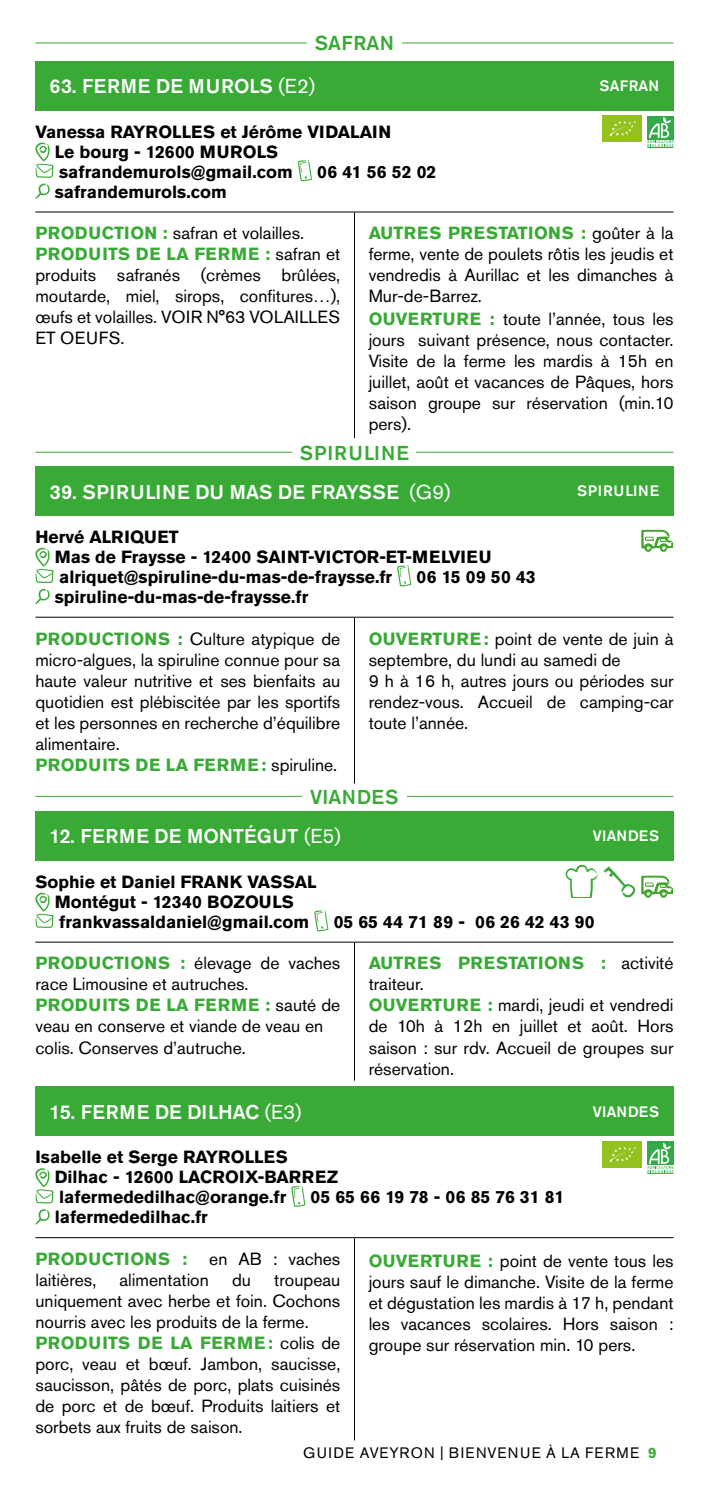
<style>
.page{position:relative;width:709px;height:1489px;background:#fff}
.page>*{position:absolute;margin:0;border:0;box-sizing:border-box;transform-origin:0 0}
.t1{font:500 20px "Akzidenz Grotesk Std";letter-spacing:.055em;color:#3aaa37}
.t2{font:500 20px "Akzidenz Grotesk Std";letter-spacing:.015em;color:#3aaa37}
.t3{font:500 20px "Akzidenz Grotesk Std";letter-spacing:.035em;color:#3aaa37}
.t4{font:500 19.75px "Akzidenz Grotesk Std";letter-spacing:.01em;color:#fff}
.t5{font:17.5px/21px "Akzidenz Grotesk Std";color:#000}
.t6{font:700 17.5px/20px "Akzidenz Grotesk Std";color:#000}
.t7{font:700 17.5px "Akzidenz Grotesk Std";letter-spacing:.025em;color:#3aaa37}
.t8{font:15px "Akzidenz Grotesk Std";letter-spacing:.095em;color:#000}
.t9{font:500 15px "Akzidenz Grotesk Std";letter-spacing:.015em;color:#fff}
.t10{font:500 15px "Akzidenz Grotesk Std";letter-spacing:.055em;color:#fff}
.s1{font-weight:400;font-size:20px}
.s2{font-weight:700;color:#3aaa37}
</style>
<div class="page">
<div style="left:35px;top:466px;width:638px;height:49px;background:#3aaa37"></div>
<hr style="left:35px;top:616px;width:319px;height:1px;background:#000">
<hr style="left:354px;top:616px;width:319px;height:1px;background:#000">
<hr style="left:354px;top:617px;width:1px;height:166px;background:#000">
<svg style="left:397px;top:565px;width:14px;height:21px"></svg>
<svg style="left:35px;top:547px;width:19px;height:57px"></svg>
<svg style="left:641px;top:529px;width:32px;height:23px"></svg>
<hr style="left:35px;top:796px;width:638px;height:1px;background:#3aaa37">
<div style="left:302px;top:788px;width:104px;height:15px;background:#fff"></div>
<div style="left:35px;top:811px;width:638px;height:49px;background:#3aaa37"></div>
<hr style="left:35px;top:941px;width:319px;height:1px;background:#000">
<hr style="left:354px;top:941px;width:319px;height:1px;background:#000">
<hr style="left:354px;top:942px;width:1px;height:138px;background:#000">
<svg style="left:35px;top:892px;width:19px;height:35px"></svg>
<svg style="left:314px;top:909px;width:14px;height:22px"></svg>
<svg style="left:641px;top:875px;width:32px;height:22px"></svg>
<svg style="left:603px;top:866px;width:32px;height:31px"></svg>
<svg style="left:565px;top:865px;width:32px;height:32px"></svg>
<hr style="left:35px;top:452px;width:638px;height:1px;background:#3aaa37">
<div style="left:293px;top:444px;width:123px;height:20px;background:#fff"></div>
<hr style="left:35px;top:43px;width:638px;height:1px;background:#3aaa37">
<div style="left:307px;top:35px;width:95px;height:15px;background:#fff"></div>
<div style="left:35px;top:61px;width:638px;height:49px;background:#3aaa37"></div>
<hr style="left:35px;top:211px;width:319px;height:1px;background:#000">
<hr style="left:354px;top:211px;width:319px;height:1px;background:#000">
<hr style="left:354px;top:212px;width:1px;height:226px;background:#000">
<svg style="left:298px;top:160px;width:14px;height:21px"></svg>
<svg style="left:35px;top:142px;width:19px;height:57px"></svg>
<div style="left:602px;top:116px;width:40px;height:26px;background:#95c11f"></div>
<svg style="left:609px;top:121px;width:27px;height:16px"></svg>
<div style="left:647px;top:116px;width:26px;height:23px;background:#31aa47"></div>
<svg style="left:647px;top:117px;width:26px;height:31px"></svg>
<div style="left:35px;top:1086px;width:638px;height:50px;background:#3aaa37"></div>
<hr style="left:35px;top:1237px;width:319px;height:1px;background:#000">
<hr style="left:354px;top:1237px;width:319px;height:1px;background:#000">
<hr style="left:354px;top:1237px;width:1px;height:203px;background:#000">
<svg style="left:35px;top:1168px;width:19px;height:35px"></svg>
<svg style="left:291px;top:1185px;width:14px;height:21px"></svg>
<svg style="left:35px;top:1209px;width:15px;height:15px"></svg>
<div style="left:602px;top:1141px;width:40px;height:26px;background:#95c11f"></div>
<svg style="left:609px;top:1147px;width:27px;height:15px"></svg>
<div style="left:647px;top:1141px;width:26px;height:24px;background:#31aa47"></div>
<svg style="left:647px;top:1143px;width:26px;height:30px"></svg>
<p class="t3" style="left:315px;top:31px;width:81px">SAFRAN</p>
<p class="t4" style="left:50px;top:74px;width:267px">63. FERME DE MUROLS <span class="s1">(E2)</span></p>
<p class="t6" style="left:55px;top:122px;width:338px;text-indent:-19px">Vanessa RAYROLLES et Jérôme VIDALAIN<br>Le bourg - 12600 MUROLS safrandemurols@gmail.com</p>
<p class="t6" style="left:317px;top:162px;width:121px">06 41 56 52 02</p>
<p class="t9" style="left:599px;top:77px;width:61px">SAFRAN</p>
<p class="t6" style="left:55px;top:182px;width:174px">safrandemurols.com</p>
<p class="t5" style="left:35px;top:222px;width:306px"><span class="s2">PRODUCTION :</span> safran et volailles.<br><span class="s2">PRODUITS DE LA FERME :</span> safran et produits safranés (crèmes brûlées, moutarde, miel, sirops, confitures…), œufs et volailles. VOIR N°63 VOLAILLES<br>ET OEUFS.</p>
<p class="t5" style="left:369px;top:222px;width:306px"><span class="s2">AUTRES PRESTATIONS :</span> goûter à la ferme, vente de poulets rôtis les jeudis et vendredis à Aurillac et les dimanches à<br>Mur-de-Barrez.<br><span class="s2">OUVERTURE :</span> toute l’année, tous les jours suivant présence, nous contacter.<br>Visite de la ferme les mardis à 15h en juillet, août et vacances de Pâques, hors saison groupe sur réservation (min.10 pers).</p>
<p class="t1" style="left:300px;top:440px;width:111px">SPIRULINE</p>
<p class="t4" style="left:50px;top:479px;width:402px">39. SPIRULINE DU MAS DE FRAYSSE <span class="s1">(G9)</span></p>
<p class="t6" style="left:55px;top:527px;width:438px;text-indent:-19px">Hervé ALRIQUET<br>Mas de Fraysse - 12400 SAINT-VICTOR-ET-MELVIEU alriquet@spiruline-du-mas-de-fraysse.fr</p>
<p class="t6" style="left:416px;top:567px;width:121px">06 15 09 50 43</p>
<p class="t10" style="left:577px;top:482px;width:84px">SPIRULINE</p>
<p class="t6" style="left:55px;top:587px;width:255px">spiruline-du-mas-de-fraysse.fr</p>
<p class="t5" style="left:35px;top:627px;width:306px"><span class="s2">PRODUCTIONS :</span> Culture atypique de micro-algues, la spiruline connue pour sa haute valeur nutritive et ses bienfaits au quotidien est plébiscitée par les sportifs et les personnes en recherche d’équilibre alimentaire.<br><span class="s2">PRODUITS DE LA FERME:</span> spiruline.</p>
<p class="t5" style="left:369px;top:627px;width:306px"><span class="s2">OUVERTURE:</span> point de vente de juin à septembre, du lundi au samedi de<br>9 h à 16 h, autres jours ou périodes sur rendez-vous. Accueil de camping-car toute l’année.</p>
<p class="t2" style="left:310px;top:784px;width:90px">VIANDES</p>
<p class="t4" style="left:50px;top:824px;width:293px">12. FERME DE MONTÉGUT <span class="s1">(E5)</span></p>
<p class="t6" style="left:55px;top:871px;width:263px;text-indent:-19px">Sophie et Daniel FRANK VASSAL<br>Montégut - 12340 BOZOULS frankvassaldaniel@gmail.com</p>
<p class="t9" style="left:593px;top:826px;width:68px">VIANDES</p>
<p class="t6" style="left:334px;top:911px;width:262px">05 65 44 71 89 - 06 26 42 43 90</p>
<p class="t5" style="left:35px;top:952px;width:306px"><span class="s2">PRODUCTIONS :</span> élevage de vaches race Limousine et autruches.<br><span class="s2">PRODUITS DE LA FERME :</span> sauté de veau en conserve et viande de veau en colis. Conserves d’autruche.</p>
<p class="t5" style="left:369px;top:952px;width:306px"><span class="s2">AUTRES PRESTATIONS :</span> activité traiteur.<br><span class="s2">OUVERTURE :</span> mardi, jeudi et vendredi de 10h à 12h en juillet et août. Hors saison : sur rdv. Accueil de groupes sur réservation.</p>
<p class="t4" style="left:50px;top:1099px;width:253px">15. FERME DE DILHAC <span class="s1">(E3)</span></p>
<p class="t6" style="left:55px;top:1147px;width:285px;text-indent:-19px">Isabelle et Serge RAYROLLES<br>Dilhac - 12600 LACROIX-BARREZ lafermededilhac@orange.fr</p>
<p class="t6" style="left:311px;top:1187px;width:255px">05 65 66 19 78 - 06 85 76 31 81</p>
<p class="t9" style="left:593px;top:1102px;width:68px">VIANDES</p>
<p class="t6" style="left:55px;top:1207px;width:155px">lafermededilhac.fr</p>
<p class="t7" style="left:35px;top:1248px;width:153px">PRODUCTIONS :</p>
<p class="t5" style="left:209px;top:1248px;width:132px">en AB : vaches</p>
<p class="t5" style="left:35px;top:1269px;width:62px">laitières,</p>
<p class="t5" style="left:120px;top:1269px;width:91px">alimentation</p>
<p class="t5" style="left:232px;top:1269px;width:20px">du</p>
<p class="t5" style="left:35px;top:1269px;width:306px;text-indent:239px">troupeau uniquement avec herbe et foin. Cochons nourris avec les produits de la ferme.<br><span class="s2">PRODUITS DE LA FERME:</span> colis de porc, veau et bœuf. Jambon, saucisse, saucisson, pâtés de porc, plats cuisinés de porc et de bœuf. Produits laitiers et sorbets aux fruits de saison.</p>
<p class="t5" style="left:368px;top:1249px;width:306px;text-align:justify"><span class="s2">OUVERTURE :</span> point de vente tous les jours sauf le dimanche. Visite de la ferme et dégustation les mardis à 17 h, pendant les vacances scolaires. Hors saison : groupe sur réservation min. 10 pers.</p>
<p class="t8" style="left:303px;top:1443px;width:355px">GUIDE AVEYRON | BIENVENUE À LA FERME <span class="s2">9</span></p>
</div>
